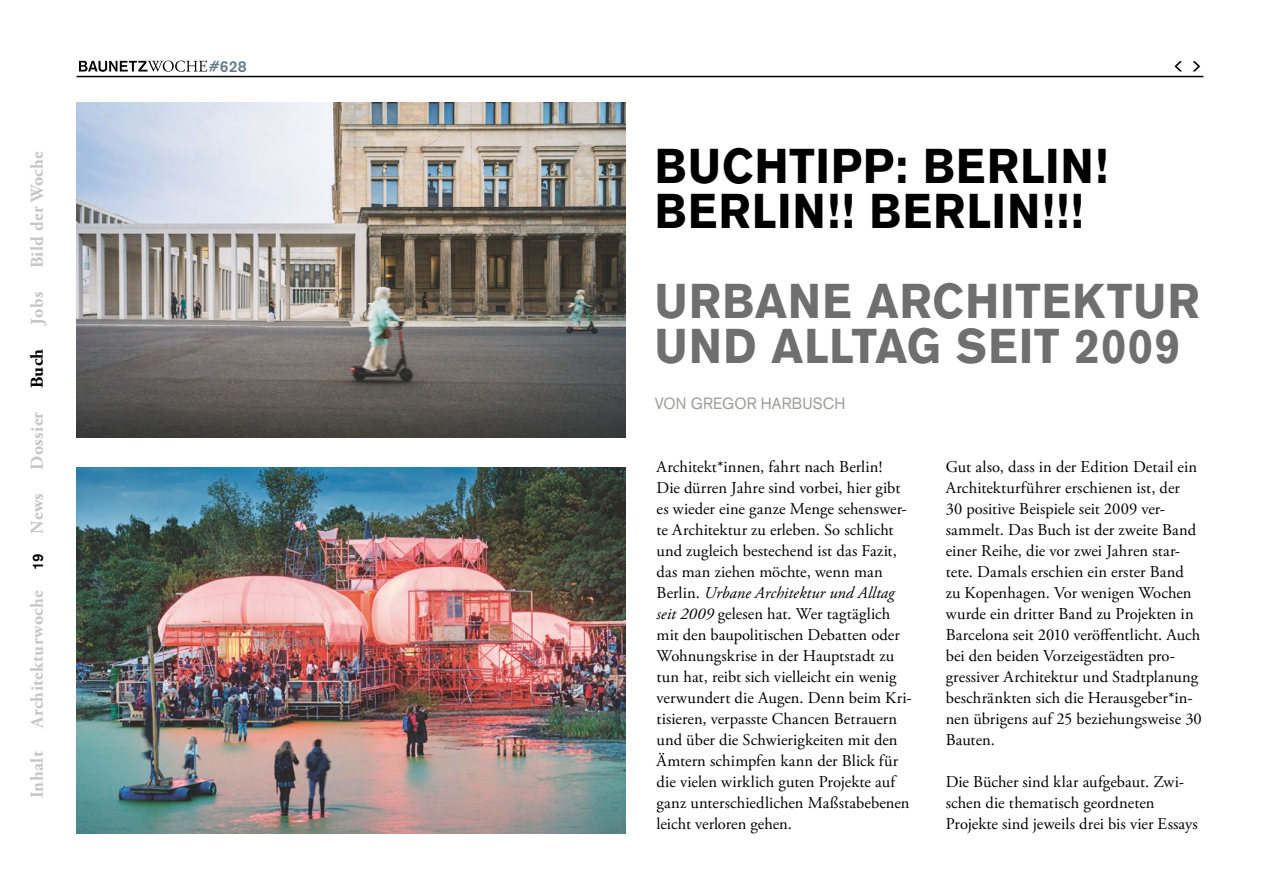
<style>
.page{position:relative;width:1263px;height:893px;background:#fff}
.page>*{position:absolute;margin:0;border:0;box-sizing:border-box;transform-origin:0 0}
.t1{font:700 48.45px/45.2px "Akzidenz Grotesk BQ";letter-spacing:.025em;color:#706f6f;scale:.93 1}
.t2{font:700 48.45px/45.2px "Akzidenz Grotesk BQ";letter-spacing:.03em;color:#000;scale:.93 1}
.t3{font:700 18px "Adobe Garamond Pro";letter-spacing:.02em;color:#c6c6c6}
.t4{font:700 18px "Adobe Garamond Pro";color:#000}
.t5{font:16.5px/21px "Adobe Garamond Pro";letter-spacing:.005em;color:#000}
.t6{font:16.2px "Akzidenz Grotesk BQ";letter-spacing:.01em;color:#9d9d9c;scale:.93 1}
.t7{font:500 15.75px "Akzidenz Grotesk BQ";color:#647d91}
.t8{font:500 15px "Akzidenz Grotesk BQ";color:#000}
.s1{font-style:italic}
</style>
<div class="page">
<hr style="left:77px;top:76px;width:1126px;height:1px;background:#000">
<svg style="left:1192px;top:61px;width:8px;height:10px"></svg>
<svg style="left:1174px;top:61px;width:8px;height:10px"></svg>
<img style="left:77px;top:102px;width:548px;height:336px">
<img style="left:77px;top:468px;width:548px;height:365px">
<svg style="left:79px;top:61px;width:140px;height:11px"></svg>
<p class="t3" style="left:27px;top:268px;width:119px;rotate:-90deg">Bild der Woche</p>
<p class="t3" style="left:27px;top:325px;width:34px;rotate:-90deg">Jobs</p>
<p class="t4" style="left:27px;top:388px;width:41px;rotate:-90deg">Buch</p>
<p class="t3" style="left:27px;top:470px;width:59px;rotate:-90deg">Dossier</p>
<p class="t3" style="left:27px;top:534px;width:42px;rotate:-90deg">News</p>
<p class="t8" style="left:29px;top:570px;width:18px;rotate:-90deg">19</p>
<p class="t3" style="left:27px;top:728px;width:139px;rotate:-90deg">Architekturwoche</p>
<p class="t3" style="left:27px;top:798px;width:49px;rotate:-90deg">Inhalt</p>
<p class="t7" style="left:220px;top:56px;width:28px">628</p>
<h1 class="t2" style="left:655px;top:143px;width:488px">BUCHTIPP: BERLIN!<br>BERLIN!! BERLIN!!!</h1>
<h1 class="t1" style="left:655px;top:279px;width:587px">URBANE ARCHITEKTUR<br>UND ALLTAG SEIT 2009</h1>
<p class="t6" style="left:655px;top:393px;width:206px">VON GREGOR HARBUSCH</p>
<p class="t5" style="left:657px;top:457px;width:257px">Architekt*innen, fahrt nach Berlin!<br>Die dürren Jahre sind vorbei, hier gibt es wieder eine ganze Menge sehenswer&shy;te Architektur zu erleben. So schlicht und zugleich bestechend ist das Fazit, das man ziehen möchte, wenn man Berlin. <span class="s1">Urbane Architektur und Alltag seit 2009</span> gelesen hat. Wer tagtäglich mit den baupolitischen Debatten oder Wohnungskrise in der Hauptstadt zu tun hat, reibt sich vielleicht ein wenig verwundert die Augen. Denn beim Kri&shy;tisieren, verpasste Chancen Betrauern und über die Schwierigkeiten mit den Ämtern schimpfen kann der Blick für die vielen wirklich guten Projekte auf ganz unterschiedlichen Maßstabebenen leicht verloren gehen.</p>
<p class="t5" style="left:946px;top:457px;width:258px">Gut also, dass in der Edition Detail ein Architekturführer erschienen ist, der<br>30 positive Beispiele seit 2009 ver&shy;sammelt. Das Buch ist der zweite Band einer Reihe, die vor zwei Jahren star&shy;tete. Damals erschien ein erster Band zu Kopenhagen. Vor wenigen Wochen wurde ein dritter Band zu Projekten in Barcelona seit 2010 veröffentlicht. Auch bei den beiden Vorzeigestädten pro&shy;gressiver Architektur und Stadtplanung beschränkten sich die Herausgeber*in&shy;nen übrigens auf 25 beziehungsweise 30<br>Bauten.</p>
<p class="t5" style="left:946px;top:772px;width:254px">Die Bücher sind klar aufgebaut. Zwi&shy;schen die thematisch geordneten<br>Projekte sind jeweils drei bis vier Essays</p>
</div>
